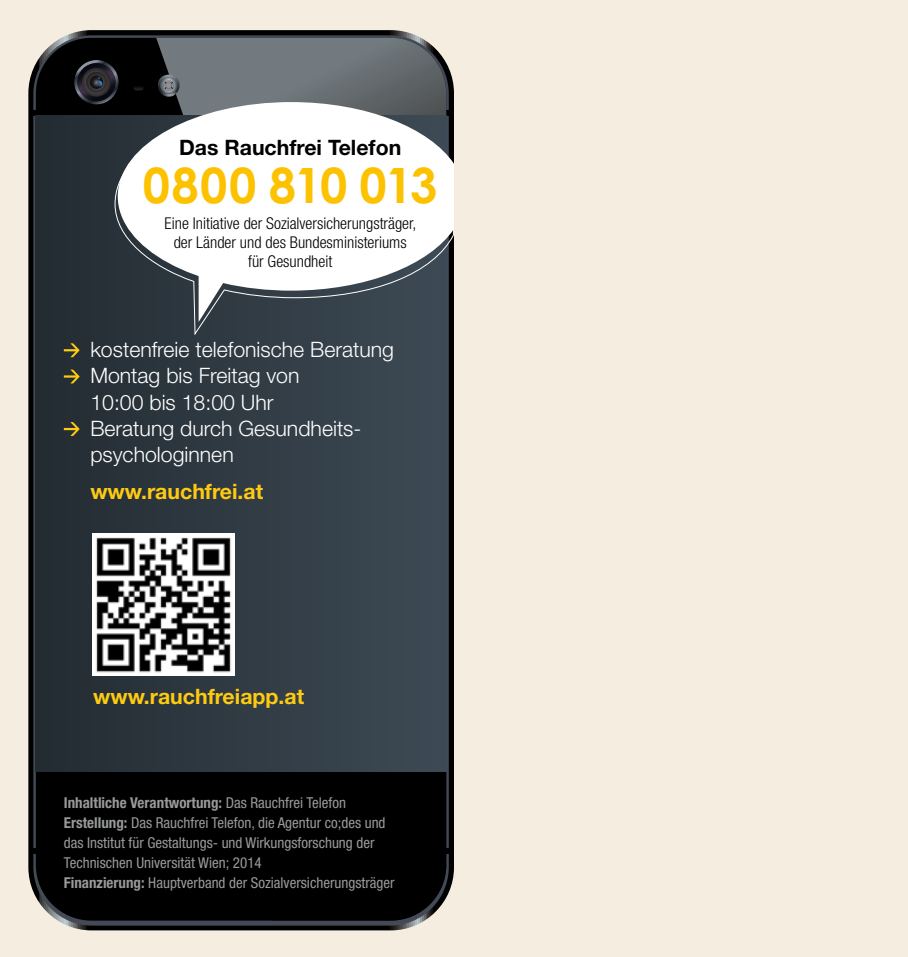
<style>
.page{position:relative;width:908px;height:957px;background:#fff}
.page>*{position:absolute;margin:0;border:0;box-sizing:border-box;transform-origin:0 0}
.t1{font:700 48.75px "Century Gothic Std";letter-spacing:-.03em;color:#fcc200}
.t2{font:300 21.25px/26.2px "Helvetica Neue LT Std";color:#fff}
.t3{font:700 21.25px "Helvetica Neue LT Std";color:#fecb12}
.t4{font:700 21.25px "Helvetica Neue LT Std";color:#000}
.t5{font:300 condensed 16.25px/18.8px "Helvetica Neue LT Std";color:#000;text-align:center}
.t6{font:condensed 15px/20px "Helvetica Neue LT Std";color:#989999}
.s1{font-weight:700}
</style>
<div class="page">
<svg style="left:0;top:0;width:454px;height:957px;background:#606467"></svg>
<div style="left:454px;top:0;width:453px;height:957px;background:#f6ede1"></div>
<h2 class="t4" style="left:179px;top:134px;width:223px">Das Rauchfrei Telefon</h2>
<h1 class="t1" style="left:143px;top:155px;width:296px">0800 810 013</h1>
<p class="t5" style="left:164px;top:214px;width:253px">Eine Initiative der Sozialversicherungsträger, der Länder und des Bundesministeriums für Gesundheit</p>
<h2 class="t2" style="left:90px;top:336px;width:305px">kostenfreie telefonische Beratung<br>Montag bis Freitag von<br>10:00 bis 18:00 Uhr<br>Beratung durch Gesundheits&shy;psychologinnen</h2>
<h2 class="t3" style="left:90px;top:478px;width:174px">www.rauchfrei.at</h2>
<h2 class="t3" style="left:93px;top:684px;width:212px">www.rauchfreiapp.at</h2>
<p class="t6" style="left:64px;top:792px;width:332px"><span class="s1">Inhaltliche Verantwortung:</span> Das Rauchfrei Telefon <span class="s1">Erstellung:</span> Das Rauchfrei Telefon, die Agentur co;des und das Institut für Gestaltungs- und Wirkungsforschung der Technischen Universität Wien; 2014<br><span class="s1">Finanzierung:</span> Hauptverband der Sozialversicherungsträger</p>
</div>
